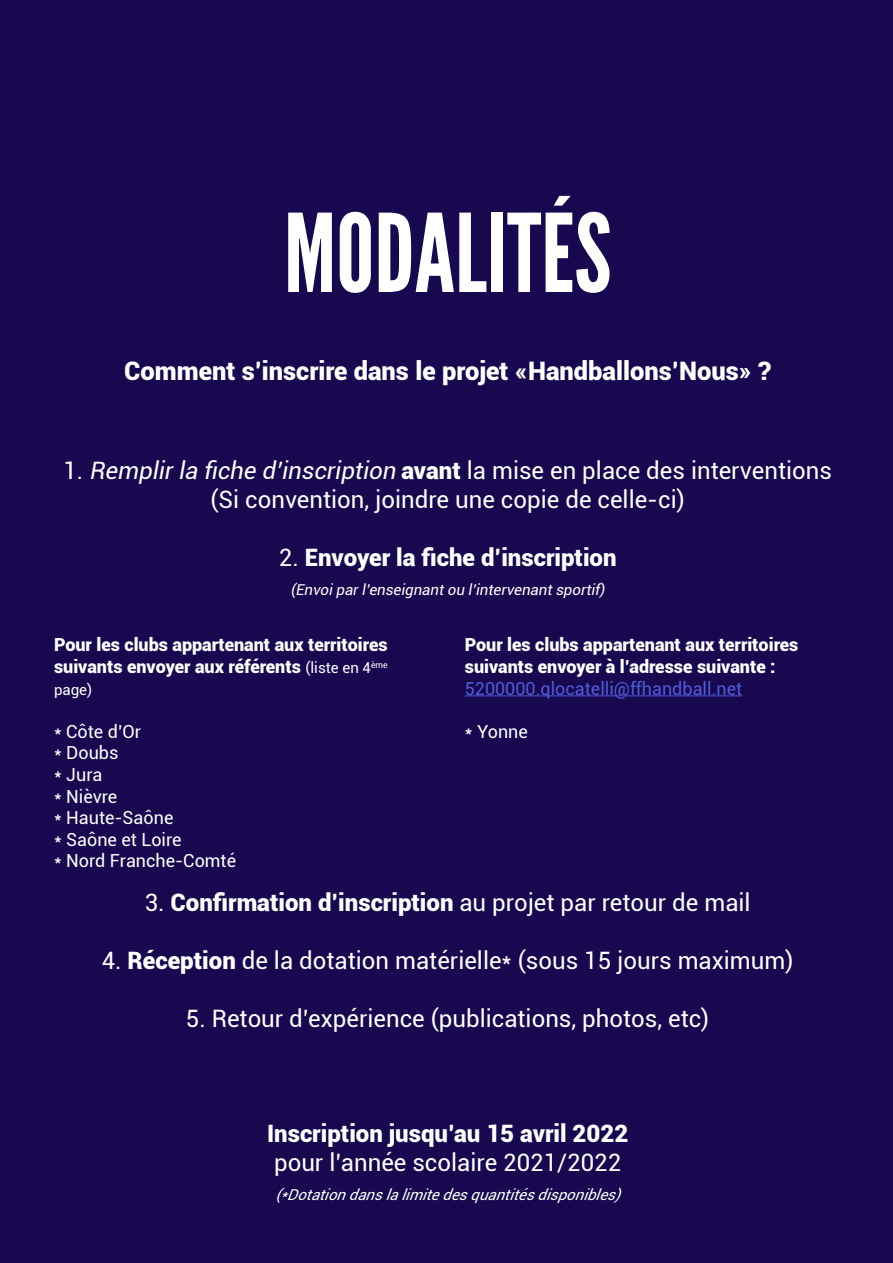
<style>
.page{position:relative;width:893px;height:1263px;background:#17084f}
.page>*{position:absolute;margin:0;border:0;box-sizing:border-box;transform-origin:0 0}
.t1{font:108px "League Gothic";color:#fff}
.t2{font:900 25.5px "Roboto";color:#fff}
.t3{font:24px/28.8px "Roboto";color:#fff;text-align:center}
.t4{font:900 24px "Roboto";color:#fff}
.t5{font:900 18px/21.6px "Roboto";color:#fff}
.t6{font:18px/21.6px "Roboto";color:#fff}
.t7{font:18px "Roboto";color:#4f5cd6}
.t8{font:italic 15px "Roboto";color:#fff}
.t9{font:15px "Roboto";color:#fff}
.s1{font-style:italic}
.s2{font-weight:900}
.s3{font-weight:400}
.s4{font-weight:400;font-size:15px}
</style>
<div class="page">
<hr style="left:465px;top:695px;width:277px;height:1px;background:#4f5cd6">
<h1 class="t1" style="left:284px;top:189px;width:329px">MODALITÉS</h1>
<p class="t2" style="left:124px;top:353px;width:648px">Comment s’inscrire dans le projet «Handballons’Nous» ?</p>
<p class="t3" style="left:63px;top:456px;width:770px">1. <span class="s1">Remplirla fiche d’inscription</span><span class="s2">avant</span> la mise en place des interventions (Si convention, joindre une copie de celle-ci)</p>
<p class="t4" style="left:279px;top:540px;width:339px"><span class="s3">2.</span> Envoyer la fiche d’inscription</p>
<p class="t8" style="left:291px;top:579px;width:319px">(Envoiparl’enseignantou l’intervenantsportif)</p>
<p class="t5" style="left:54px;top:633px;width:335px">Pour les clubs appartenant aux territoires suivants envoyer aux référents <span class="s4">(liste en 4</span><sup>ème</sup></p>
<p class="t9" style="left:54px;top:679px;width:40px">page)</p>
<p class="t6" style="left:54px;top:720px;width:184px">* Côte d’Or<br>* Doubs<br>* Jura<br>* Nièvre<br>* Haute-Saône<br>* Saône et Loire<br>* Nord Franche-Comté</p>
<p class="t5" style="left:465px;top:633px;width:335px">Pour les clubs appartenant aux territoires suivants envoyer à l’adresse suivante :</p>
<p class="t7" style="left:465px;top:675px;width:279px">5200000.qlocatelli@ffhandball.net</p>
<p class="t6" style="left:465px;top:720px;width:65px">* Yonne</p>
<p class="t3" style="left:145px;top:888px;width:607px">3. <span class="s2">Confirmation d’inscription</span> au projet par retour de mail</p>
<p class="t3" style="left:102px;top:945px;width:693px">4. <span class="s2">Réception</span> de la dotation matérielle* (sous 15 jours maximum)</p>
<p class="t3" style="left:186px;top:1003px;width:525px">5. Retour d’expérience (publications, photos, etc)</p>
<p class="t4" style="left:267px;top:1116px;width:363px">Inscription jusqu’au 15 avril 2022</p>
<p class="t3" style="left:274px;top:1147px;width:349px">pour l’année scolaire 2021/2022</p>
<p class="t8" style="left:275px;top:1184px;width:353px">(*Dotationdanslalimitedesquantitésdisponibles)</p>
</div>
